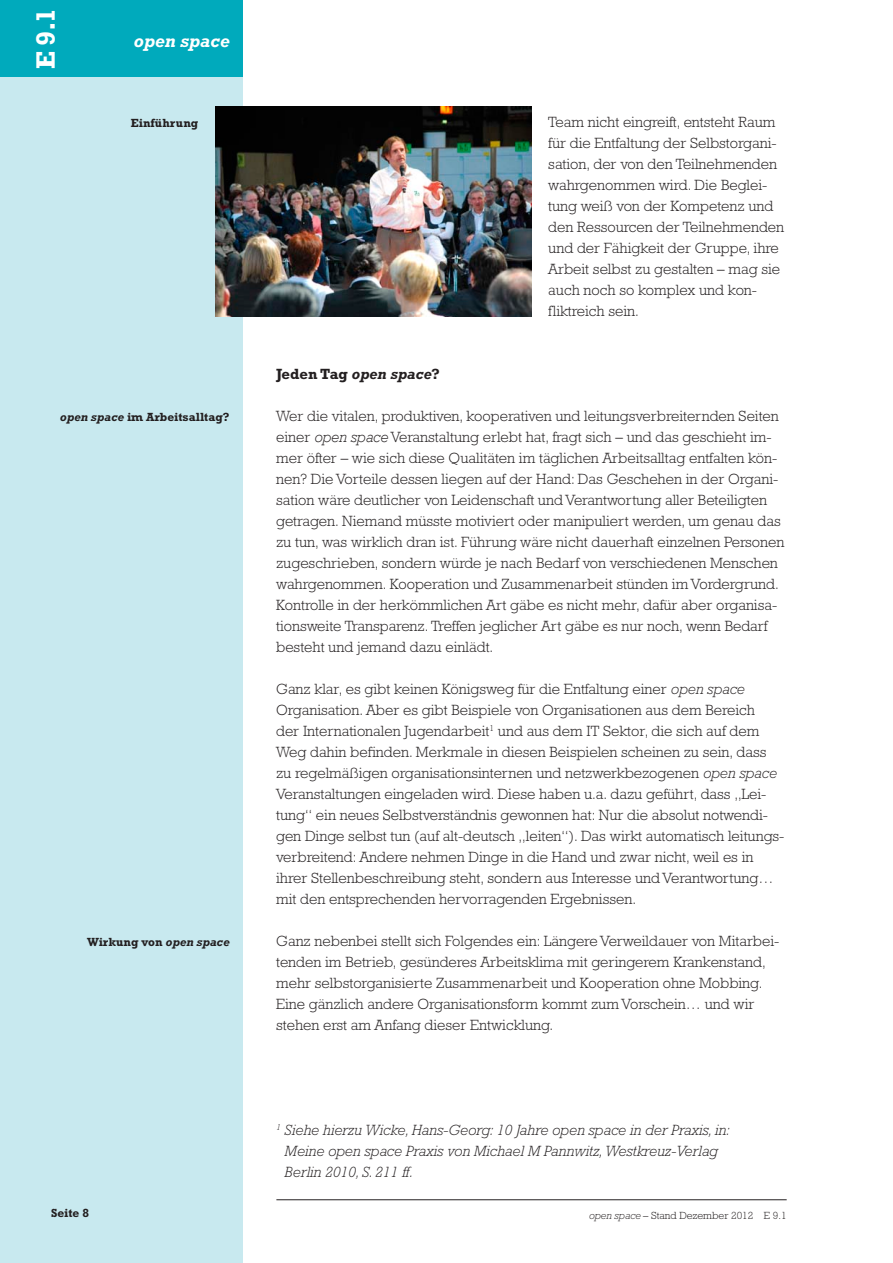
<style>
.page{position:relative;width:893px;height:1263px;background:#fff}
.page>*{position:absolute;margin:0;border:0;box-sizing:border-box;transform-origin:0 0}
.t1{font:700 27px "Rockwell";color:#fff}
.t2{font:italic 700 18px "Rockwell";color:#fff}
.t3{font:300 15px/21px "Rockwell";color:#231f20}
.t4{font:italic 300 15px/21px "Rockwell";color:#231f20}
.t5{font:700 15px "Rockwell";color:#231f20}
.t6{font:700 12px "Rockwell";color:#231f20}
.t7{font:300 10.5px "Rockwell";color:#231f20}
.s1{font-style:italic}
</style>
<div class="page">
<div style="left:0;top:77px;width:242px;height:1186px;background:#c8e9ef"></div>
<div style="left:0;top:0;width:242px;height:77px;background:#00aabc"></div>
<hr style="left:276px;top:1199px;width:511px;height:1px;background:#231f20">
<img style="left:215px;top:106px;width:316px;height:210px">
<h1 class="t1" style="left:30px;top:69px;width:62px;rotate:-90deg">E 9.1</h1>
<p class="t2" style="left:134px;top:31px;width:97px">open space</p>
<p class="t6" style="left:131px;top:116px;width:69px">Einführung</p>
<p class="t6" style="left:60px;top:410px;width:171px"><span class="s1">open space</span> im Arbeitsalltag?</p>
<p class="t6" style="left:87px;top:935px;width:144px">Wirkung von <span class="s1">open space</span></p>
<p class="t6" style="left:51px;top:1206px;width:40px">Seite 8</p>
<p class="t3" style="left:548px;top:112px;width:237px">Team nicht eingreift, entsteht Raum für die Entfaltung der Selbstorgani&shy;sation, der von den Teilnehmenden wahrgenommen wird. Die Beglei&shy;tung weiß von der Kompetenz und den Ressourcen der Teilnehmenden und der Fähigkeit der Gruppe, ihre<br>Arbeit selbst zu gestalten – mag sie auch noch so komplex und kon&shy;fliktreich sein.</p>
<p class="t5" style="left:276px;top:365px;width:165px">Jeden Tag <span class="s1">open space</span>?</p>
<p class="t3" style="left:276px;top:406px;width:510px">Wer die vitalen, produktiven, kooperativen und leitungsverbreiternden Seiten einer <span class="s1">open space</span> Veranstaltung erlebt hat, fragt sich – und das geschieht im&shy;mer öfter – wie sich diese Qualitäten im täglichen Arbeitsalltag entfalten kön&shy;nen? Die Vorteile dessen liegen auf der Hand: Das Geschehen in der Organi&shy;sation wäre deutlicher von Leidenschaft und Verantwortung aller Beteiligten getragen. Niemand müsste motiviert oder manipuliert werden, um genau das zu tun, was wirklich dran ist. Führung wäre nicht dauerhaft einzelnen Personen zugeschrieben, sondern würde je nach Bedarf von verschiedenen Menschen wahrgenommen. Kooperation und Zusammenarbeit stünden im Vordergrund.<br>Kontrolle in der herkömmlichen Art gäbe es nicht mehr, dafür aber organisa&shy;tionsweite Transparenz. Treffen jeglicher Art gäbe es nur noch, wenn Bedarf besteht und jemand dazu einlädt.</p>
<p class="t3" style="left:276px;top:679px;width:510px">Ganz klar, es gibt keinen Königsweg für die Entfaltung einer <span class="s1">open space </span>Organisation. Aber es gibt Beispiele von Organisationen aus dem Bereich<br>der Internationalen Jugendarbeit<sup>1</sup> und aus dem IT Sektor, die sich auf dem Weg dahin befinden. Merkmale in diesen Beispielen scheinen zu sein, dass zu regelmäßigen organisationsinternen und netzwerkbezogenen <span class="s1">open space </span>Veranstaltungen eingeladen wird. Diese haben u.a. dazu geführt, dass „Lei&shy;tung“ ein neues Selbstverständnis gewonnen hat: Nur die absolut notwendi&shy;gen Dinge selbst tun (auf alt-deutsch „leiten“). Das wirkt automatisch leitungs&shy;verbreitend: Andere nehmen Dinge in die Hand und zwar nicht, weil es in ihrer Stellenbeschreibung steht, sondern aus Interesse und Verantwortung… mit den entsprechenden hervorragenden Ergebnissen.</p>
<p class="t3" style="left:276px;top:931px;width:505px">Ganz nebenbei stellt sich Folgendes ein: Längere Verweildauer von Mitarbei&shy;tenden im Betrieb, gesünderes Arbeitsklima mit geringerem Krankenstand, mehr selbstorganisierte Zusammenarbeit und Kooperation ohne Mobbing.<br>Eine gänzlich andere Organisationsform kommt zum Vorschein… und wir stehen erst am Anfang dieser Entwicklung.</p>
<p class="t4" style="left:284px;top:1120px;width:447px;text-indent:-8px"><sup>1</sup> Siehe hierzu Wicke, Hans-Georg: 10 Jahre open space in der Praxis, in:<br>Meine open space Praxis von Michael M Pannwitz, Westkreuz-Verlag<br>Berlin 2010, S. 211 ff.</p>
<p class="t7" style="left:589px;top:1210px;width:199px"><span class="s1">open space</span> – Stand Dezember 2012 E 9.1</p>
</div>
